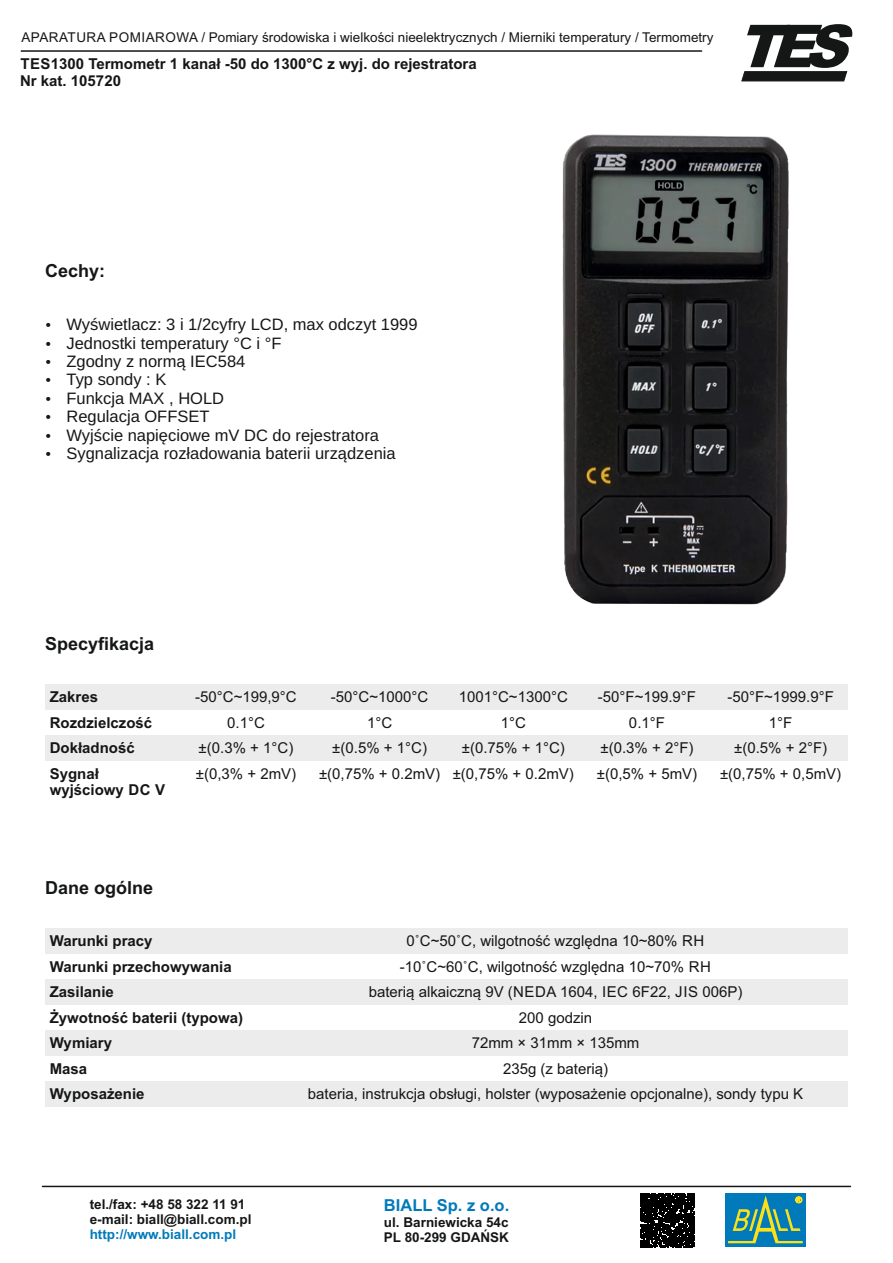
<style>
.page{position:relative;width:893px;height:1263px;background:#fff}
.page>*{position:absolute;margin:0;border:0;box-sizing:border-box;transform-origin:0 0}
.t1{font:700 18px "Arial";color:#151616}
.t2{font:16.5px "Liberation Sans";color:#151616}
.t3{font:700 16.5px "Arial";color:#007abb}
.t4{font:15px "Arial";color:#151616}
.t5{font:700 15px/16.8px "Arial";color:#151616}
.t6{font:13.5px "Arial";color:#151616}
.t7{font:700 13.5px/15.1px "Arial";color:#151616}
.t8{font:700 13.5px "Arial";color:#007abb}
</style>
<div class="page">
<hr style="left:43px;top:1186px;width:807px;height:1px;background:#151616">
<div style="left:725px;top:1193px;width:81px;height:54px;background:#007abb"></div>
<svg style="left:728px;top:1195px;width:75px;height:48px"></svg>
<svg style="left:641px;top:1193px;width:53px;height:54px"></svg>
<hr style="left:21px;top:50px;width:681px;height:2px;background:#151616">
<img style="left:563px;top:134px;width:226px;height:470px">
<svg style="left:741px;top:24px;width:112px;height:57px"></svg>
<div style="left:45px;top:684px;width:134px;height:26px;background:#ececec"></div>
<div style="left:179px;top:684px;width:134px;height:26px;background:#ececec"></div>
<div style="left:313px;top:684px;width:133px;height:26px;background:#ececec"></div>
<div style="left:446px;top:684px;width:134px;height:26px;background:#ececec"></div>
<div style="left:580px;top:684px;width:134px;height:26px;background:#ececec"></div>
<div style="left:714px;top:684px;width:133px;height:26px;background:#ececec"></div>
<div style="left:45px;top:735px;width:134px;height:26px;background:#ececec"></div>
<div style="left:179px;top:735px;width:134px;height:26px;background:#ececec"></div>
<div style="left:313px;top:735px;width:133px;height:26px;background:#ececec"></div>
<div style="left:446px;top:735px;width:134px;height:26px;background:#ececec"></div>
<div style="left:580px;top:735px;width:134px;height:26px;background:#ececec"></div>
<div style="left:714px;top:735px;width:133px;height:26px;background:#ececec"></div>
<div style="left:46px;top:928px;width:218px;height:26px;background:#ececec"></div>
<div style="left:264px;top:928px;width:583px;height:26px;background:#ececec"></div>
<div style="left:46px;top:979px;width:218px;height:26px;background:#ececec"></div>
<div style="left:264px;top:979px;width:583px;height:26px;background:#ececec"></div>
<div style="left:46px;top:1030px;width:218px;height:26px;background:#ececec"></div>
<div style="left:264px;top:1030px;width:583px;height:26px;background:#ececec"></div>
<div style="left:46px;top:1081px;width:218px;height:26px;background:#ececec"></div>
<div style="left:264px;top:1081px;width:583px;height:26px;background:#ececec"></div>
<p class="t6" style="left:22px;top:32px;width:693px">APARATURA POMIAROWA / Pomiary środowiska i wielkości nieelektrycznych / Mierniki temperatury / Termometry</p>
<p class="t5" style="left:20px;top:57px;width:458px">TES1300 Termometr 1 kanał -50 do 1300°C z wyj. do rejestratora<br>Nr kat. 105720</p>
<p class="t1" style="left:45px;top:263px;width:62px">Cechy:</p>
<p class="t2" style="left:45px;top:318px;width:374px">• Wyświetlacz: 3 i 1/2cyfry LCD, max odczyt 1999</p>
<p class="t2" style="left:45px;top:337px;width:238px">• Jednostki temperatury °C i °F</p>
<p class="t2" style="left:45px;top:355px;width:202px">• Zgodny z normą IEC584</p>
<p class="t2" style="left:45px;top:373px;width:123px">• Typ sondy : K</p>
<p class="t2" style="left:45px;top:392px;width:181px">• Funkcja MAX , HOLD</p>
<p class="t2" style="left:45px;top:410px;width:166px">• Regulacja OFFSET</p>
<p class="t2" style="left:45px;top:429px;width:335px">• Wyjście napięciowe mV DC do rejestratora</p>
<p class="t2" style="left:45px;top:447px;width:352px">• Sygnalizacja rozładowania baterii urządzenia</p>
<p class="t1" style="left:45px;top:637px;width:111px">Specyfikacja</p>
<p class="t5" style="left:50px;top:690px;width:50px">Zakres</p>
<p class="t4" style="left:195px;top:691px;width:103px">-50°C~199,9°C</p>
<p class="t4" style="left:331px;top:691px;width:99px">-50°C~1000°C</p>
<p class="t4" style="left:459px;top:691px;width:111px">1001°C~1300°C</p>
<p class="t4" style="left:598px;top:691px;width:100px">-50°F~199.9°F</p>
<p class="t4" style="left:727px;top:691px;width:108px">-50°F~1999.9°F</p>
<p class="t5" style="left:50px;top:715px;width:104px">Rozdzielczość</p>
<p class="t4" style="left:227px;top:717px;width:39px">0.1°C</p>
<p class="t4" style="left:367px;top:717px;width:27px">1°C</p>
<p class="t4" style="left:501px;top:717px;width:27px">1°C</p>
<p class="t4" style="left:629px;top:717px;width:38px">0.1°F</p>
<p class="t4" style="left:769px;top:717px;width:25px">1°F</p>
<p class="t5" style="left:50px;top:741px;width:87px">Dokładność</p>
<p class="t4" style="left:199px;top:742px;width:96px">±(0.3% + 1°C)</p>
<p class="t4" style="left:332px;top:742px;width:96px">±(0.5% + 1°C)</p>
<p class="t4" style="left:462px;top:742px;width:105px">±(0.75% + 1°C)</p>
<p class="t4" style="left:600px;top:742px;width:95px">±(0.3% + 2°F)</p>
<p class="t4" style="left:734px;top:742px;width:95px">±(0.5% + 2°F)</p>
<p class="t5" style="left:50px;top:766px;width:117px">Sygnał wyjściowy DC V</p>
<p class="t4" style="left:196px;top:768px;width:102px">±(0,3% + 2mV)</p>
<p class="t4" style="left:319px;top:768px;width:256px">±(0,75% + 0.2mV) ±(0,75% + 0.2mV)</p>
<p class="t4" style="left:597px;top:768px;width:102px">±(0,5% + 5mV)</p>
<p class="t4" style="left:720px;top:768px;width:123px">±(0,75% + 0,5mV)</p>
<p class="t1" style="left:45px;top:880px;width:110px">Dane ogólne</p>
<p class="t5" style="left:50px;top:934px;width:104px">Warunki pracy</p>
<p class="t4" style="left:407px;top:935px;width:299px">0˚C~50˚C, wilgotność względna 10~80% RH</p>
<p class="t5" style="left:50px;top:959px;width:183px">Warunki przechowywania</p>
<p class="t4" style="left:400px;top:960px;width:312px">-10˚C~60˚C, wilgotność względna 10~70% RH</p>
<p class="t5" style="left:50px;top:985px;width:66px">Zasilanie</p>
<p class="t4" style="left:369px;top:986px;width:375px">baterią alkaiczną 9V (NEDA 1604, IEC 6F22, JIS 006P)</p>
<p class="t5" style="left:50px;top:1010px;width:195px">Żywotność baterii (typowa)</p>
<p class="t4" style="left:519px;top:1011px;width:75px">200 godzin</p>
<p class="t5" style="left:50px;top:1036px;width:64px">Wymiary</p>
<p class="t4" style="left:472px;top:1037px;width:169px">72mm × 31mm × 135mm</p>
<p class="t5" style="left:50px;top:1061px;width:39px">Masa</p>
<p class="t4" style="left:503px;top:1063px;width:107px">235g (z baterią)</p>
<p class="t5" style="left:50px;top:1087px;width:96px">Wyposażenie</p>
<p class="t4" style="left:308px;top:1088px;width:497px">bateria, instrukcja obsługi, holster (wyposażenie opcjonalne), sondy typu K</p>
<p class="t7" style="left:90px;top:1198px;width:163px">tel./fax: +48 58 322 11 91 e-mail: biall@biall.com.pl</p>
<p class="t8" style="left:90px;top:1229px;width:148px">http://www.biall.com.pl</p>
<p class="t3" style="left:384px;top:1199px;width:127px">BIALL Sp. z o.o.</p>
<p class="t7" style="left:384px;top:1215px;width:127px">ul. Barniewicka 54c<br>PL 80-299 GDAŃSK</p>
</div>
